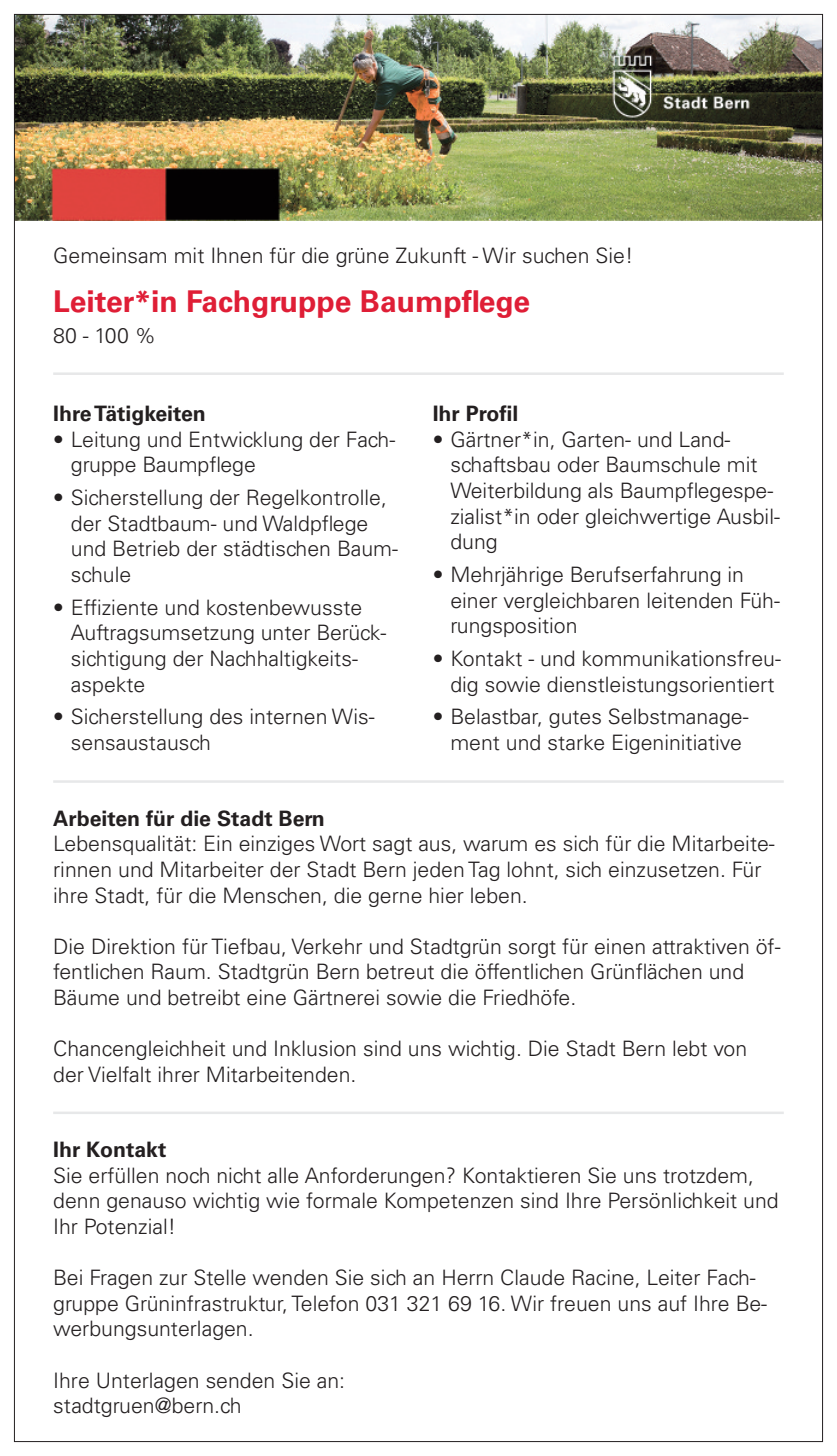
<style>
.page{position:relative;width:837px;height:1456px;background:#fff}
.page>*{position:absolute;margin:0;border:0;box-sizing:border-box;transform-origin:0 0}
.t1{font:700 30px "Univers LT Std";color:#df1e36}
.t2{font:300 21.25px/25.5px "Univers LT Std";color:#231f20}
.t3{font:700 21.25px "Univers LT Std";color:#231f20}
</style>
<div class="page">
<img style="left:16px;top:16px;width:804px;height:204px">
<hr style="left:53px;top:372px;width:730px;height:3px;background:#e7e8e9">
<hr style="left:53px;top:780px;width:730px;height:3px;background:#e7e8e9">
<hr style="left:53px;top:1111px;width:730px;height:3px;background:#e7e8e9">
<p class="t2" style="left:53px;top:245px;width:581px">Gemeinsam mit Ihnen für die grüne Zukunft - Wir suchen Sie!</p>
<h1 class="t1" style="left:53px;top:291px;width:478px">Leiter*in Fachgruppe Baumpflege</h1>
<p class="t2" style="left:53px;top:324px;width:104px">80 - 100 %</p>
<p class="t3" style="left:53px;top:406px;width:154px">IhreTätigkeiten</p>
<p class="t2" style="left:71px;top:428px;width:326px;text-indent:-18px">• Leitung und Entwicklung der Fach&shy;gruppe Baumpflege</p>
<p class="t2" style="left:71px;top:487px;width:328px;text-indent:-18px">• Sicherstellung der Regelkontrolle, der Stadtbaum- und Waldpflege und Betrieb der städtischen Baum&shy;schule</p>
<p class="t2" style="left:71px;top:596px;width:317px;text-indent:-18px">• Effiziente und kostenbewusste<br>Auftragsumsetzung unter Berück&shy;sichtigung der Nachhaltigkeits&shy;aspekte</p>
<p class="t2" style="left:71px;top:706px;width:305px;text-indent:-18px">• Sicherstellung des internen Wis&shy;sensaustausch</p>
<p class="t3" style="left:432px;top:406px;width:87px">Ihr Profil</p>
<p class="t2" style="left:450px;top:428px;width:331px;text-indent:-18px">• Gärtner*in, Garten- und Land&shy;schaftsbau oder Baumschule mit<br>Weiterbildung als Baumpflegespe&shy;zialist*in oder gleichwertige Ausbil&shy;dung</p>
<p class="t2" style="left:450px;top:564px;width:331px;text-indent:-18px">• Mehrjährige Berufserfahrung in einer vergleichbaren leitenden Füh&shy;rungsposition</p>
<p class="t2" style="left:432px;top:648px;width:349px;text-align:center">• Kontakt - und kommunikationsfreu&shy;dig sowie dienstleistungsorientiert</p>
<p class="t2" style="left:432px;top:706px;width:317px;text-align:center">• Belastbar, gutes Selbstmanage&shy;ment und starke Eigeninitiative</p>
<p class="t3" style="left:53px;top:810px;width:273px">Arbeiten für die Stadt Bern</p>
<p class="t2" style="left:53px;top:833px;width:722px">Lebensqualität: Ein einziges Wort sagt aus, warum es sich für die Mitarbeite&shy;rinnen und Mitarbeiter der Stadt Bern jeden Tag lohnt, sich einzusetzen. Für ihre Stadt, für die Menschen, die gerne hier leben.</p>
<p class="t2" style="left:53px;top:935px;width:728px">Die Direktion für Tiefbau, Verkehr und Stadtgrün sorgt für einen attraktiven öf&shy;fentlichen Raum. Stadtgrün Bern betreut die öffentlichen Grünflächen und<br>Bäume und betreibt eine Gärtnerei sowie die Friedhöfe.</p>
<p class="t2" style="left:53px;top:1038px;width:695px">Chancengleichheit und Inklusion sind uns wichtig. Die Stadt Bern lebt von der Vielfalt ihrer Mitarbeitenden.</p>
<p class="t3" style="left:53px;top:1142px;width:115px">Ihr Kontakt</p>
<p class="t2" style="left:53px;top:1164px;width:726px">Sie erfüllen noch nicht alle Anforderungen? Kontaktieren Sie uns trotzdem, denn genauso wichtig wie formale Kompetenzen sind Ihre Persönlichkeit und<br>Ihr Potenzial!</p>
<p class="t2" style="left:53px;top:1266px;width:715px">Bei Fragen zur Stelle wenden Sie sich an Herrn Claude Racine, Leiter Fach&shy;gruppe Grüninfrastruktur, Telefon 031 321 69 16. Wir freuen uns auf Ihre Be&shy;werbungsunterlagen.</p>
<p class="t2" style="left:53px;top:1369px;width:293px">Ihre Unterlagen senden Sie an: stadtgruen@bern.ch</p>
</div>
